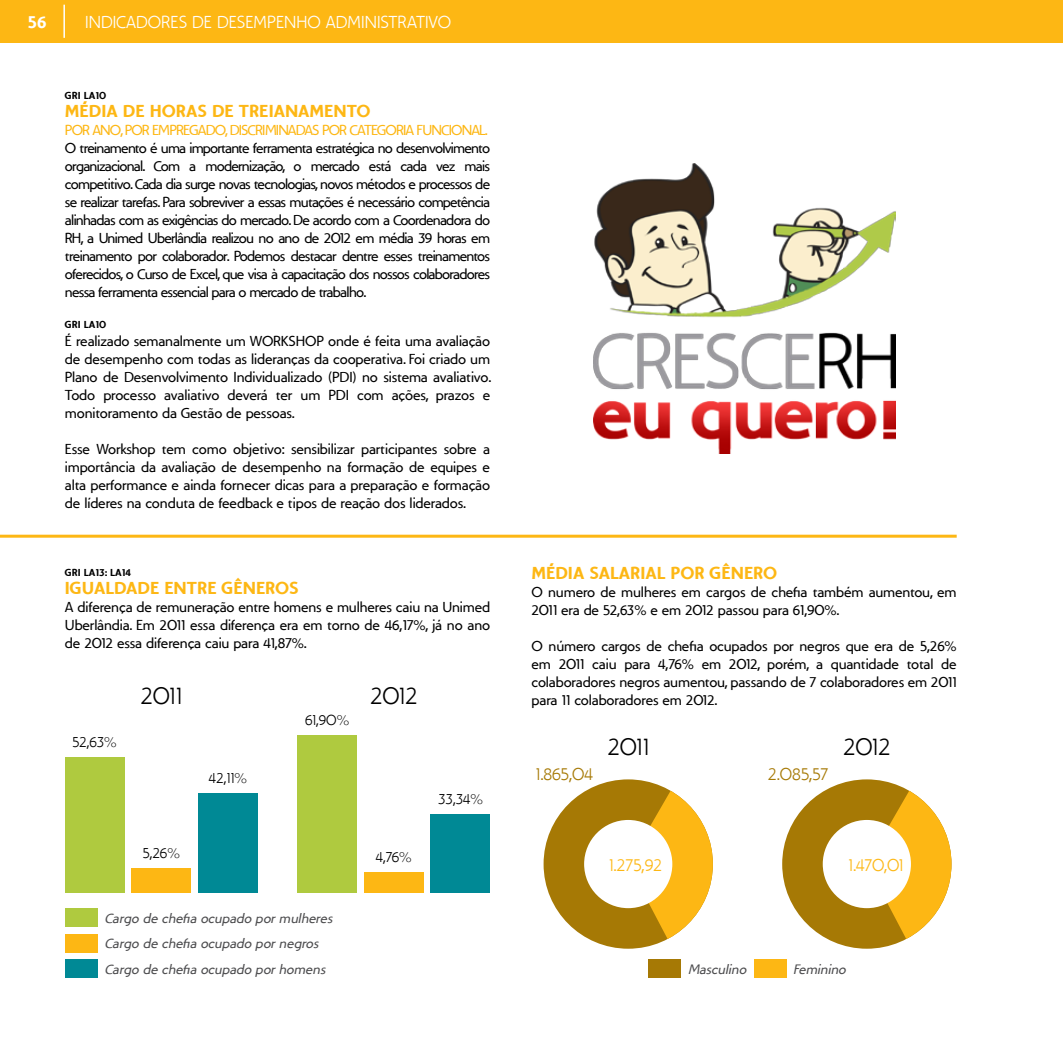
<style>
.page{position:relative;width:1063px;height:1063px;background:#fff}
.page>*{position:absolute;margin:0;border:0;box-sizing:border-box;transform-origin:0 0}
.t1{font:300 24.75px "Unimed";color:#000}
.t2{font:700 18px "Unimed";color:#fdb714}
.t3{font:300 18px "Unimed";color:#fff}
.t4{font:700 18px "Unimed";color:#fff}
.t5{font:300 17.85px "Unimed";color:#a67905}
.t6{font:300 17.85px "Unimed";letter-spacing:-.01em;color:#fdb714}
.t7{font:300 15.15px "Unimed";color:#000}
.t8{font:15px/18px "Unimed";letter-spacing:-.01em;color:#000;text-align:justify}
.t9{font:15px "Unimed";letter-spacing:-.06em;color:#fdb714}
.t10{font:italic 14.25px/25.7px "Unimed";color:#4d4d4f}
.t11{font:700 10.5px "Unimed";color:#000}
</style>
<div class="page">
<div style="left:0;top:0;width:1063px;height:43px;background:#fdb714"></div>
<hr style="left:63px;top:5px;width:2px;height:33px;background:#fff">
<div style="left:544px;top:779px;width:169px;height:170px;background:#a67905;border-radius:50%"></div>
<svg style="left:628px;top:779px;width:85px;height:170px"></svg>
<div style="left:584px;top:820px;width:88px;height:88px;background:#fff;border-radius:50%"></div>
<div style="left:782px;top:779px;width:170px;height:170px;background:#a67905;border-radius:50%"></div>
<svg style="left:867px;top:779px;width:85px;height:170px"></svg>
<div style="left:823px;top:820px;width:88px;height:88px;background:#fff;border-radius:50%"></div>
<div style="left:649px;top:960px;width:32px;height:18px;background:#a67905"></div>
<div style="left:754px;top:960px;width:32px;height:18px;background:#fdb714"></div>
<div style="left:65px;top:908px;width:32px;height:19px;background:#afca3f"></div>
<div style="left:65px;top:934px;width:32px;height:18px;background:#fdb714"></div>
<div style="left:65px;top:960px;width:32px;height:18px;background:#008995"></div>
<div style="left:65px;top:757px;width:59px;height:136px;background:#afca3f"></div>
<div style="left:297px;top:735px;width:60px;height:158px;background:#afca3f"></div>
<div style="left:132px;top:868px;width:59px;height:25px;background:#fdb714"></div>
<div style="left:364px;top:872px;width:59px;height:21px;background:#fdb714"></div>
<div style="left:198px;top:793px;width:60px;height:100px;background:#008995"></div>
<div style="left:431px;top:814px;width:59px;height:79px;background:#008995"></div>
<img style="left:593px;top:163px;width:302px;height:290px">
<hr style="left:0;top:535px;width:957px;height:3px;background:#fdb714">
<p class="t4" style="left:28px;top:12px;width:20px">56</p>
<p class="t3" style="left:85px;top:13px;width:27px">INDICADORES</p>
<p class="t3" style="left:192px;top:13px;width:36px">DE DESEMPE</p>
<p class="t3" style="left:284px;top:13px;width:52px">NHO ADMI</p>
<p class="t3" style="left:365px;top:13px;width:22px">NISTRATIVO</p>
<p class="t11" style="left:65px;top:89px;width:43px">GRI LA10</p>
<p class="t2" style="left:65px;top:100px;width:307px">MÉDIA DE HORAS DE TREIANAMENTO</p>
<p class="t9" style="left:65px;top:122px;width:424px">POR ANO, POR EMPREGADO, DISCRIMINADAS POR CATEGORIA FUNCIONAL.</p>
<p class="t8" style="left:65px;top:139px;width:427px">O treinamento é uma importante ferramenta estratégica no desenvolvimento organizacional. Com a modernização, o mercado está cada vez mais competitivo. Cada dia surge novas tecnologias, novos métodos e processos de se realizar tarefas. Para sobreviver a essas mutações é necessário competência alinhadas com as exigências do mercado. De acordo com a Coordenadora do RH, a Unimed Uberlândia realizou no ano de 2012 em média 39 horas em treinamento por colaborador. Podemos destacar dentre esses treinamentos oferecidos, o Curso de Excel, que visa à capacitação dos nossos colaboradores nessa ferramenta essencial para o mercado de trabalho.</p>
<p class="t11" style="left:65px;top:318px;width:43px">GRI LA10</p>
<p class="t8" style="left:65px;top:332px;width:428px">É realizado semanalmente um WORKSHOP onde é feita uma avaliação de desempenho com todas as lideranças da cooperativa. Foi criado um Plano de Desenvolvimento Individualizado (PDI) no sistema avaliativo.<br>Todo processo avaliativo deverá ter um PDI com ações, prazos e monitoramento da Gestão de pessoas.</p>
<p class="t8" style="left:65px;top:440px;width:427px">Esse Workshop tem como objetivo: sensibilizar participantes sobre a importância da avaliação de desempenho na formação de equipes e alta performance e ainda fornecer dicas para a preparação e formação de líderes na conduta de feedback e tipos de reação dos liderados.</p>
<p class="t11" style="left:65px;top:567px;width:68px">GRI LA13: LA14</p>
<p class="t2" style="left:65px;top:578px;width:235px">IGUALDADE ENTRE GÊNEROS</p>
<p class="t8" style="left:65px;top:599px;width:427px">A diferença de remuneração entre homens e mulheres caiu na Unimed Uberlândia. Em 2011 essa diferença era em torno de 46,17%, já no ano de 2012 essa diferença caiu para 41,87%.</p>
<h1 class="t1" style="left:141px;top:683px;width:43px">2011</h1>
<h1 class="t1" style="left:370px;top:683px;width:49px">2012</h1>
<p class="t7" style="left:73px;top:734px;width:46px">52,63%</p>
<p class="t7" style="left:209px;top:770px;width:39px">42,11%</p>
<p class="t7" style="left:305px;top:712px;width:46px">61,90%</p>
<p class="t7" style="left:143px;top:845px;width:39px">5,26%</p>
<p class="t7" style="left:376px;top:849px;width:37px">4,76%</p>
<p class="t10" style="left:104px;top:906px;width:229px">Cargo de chefia ocupado por mulheres<br>Cargo de chefia ocupado por negros<br>Cargo de chefia ocupado por homens</p>
<p class="t7" style="left:438px;top:791px;width:46px">33,34%</p>
<p class="t2" style="left:531px;top:562px;width:247px">MÉDIA SALARIAL POR GÊNERO</p>
<p class="t8" style="left:531px;top:583px;width:427px">O numero de mulheres em cargos de chefia também aumentou, em<br>2011 era de 52,63% e em 2012 passou para 61,90%.</p>
<p class="t8" style="left:531px;top:637px;width:427px">O número cargos de chefia ocupados por negros que era de 5,26% em 2011 caiu para 4,76% em 2012, porém, a quantidade total de colaboradores negros aumentou, passando de 7 colaboradores em 2011 para 11 colaboradores em 2012.</p>
<h1 class="t1" style="left:607px;top:734px;width:43px">2011</h1>
<h1 class="t1" style="left:843px;top:734px;width:49px">2012</h1>
<p class="t5" style="left:536px;top:765px;width:59px">1.865,04</p>
<p class="t5" style="left:768px;top:765px;width:62px">2.085,57</p>
<p class="t6" style="left:609px;top:856px;width:55px">1.275,92</p>
<p class="t6" style="left:848px;top:856px;width:57px">1.470,01</p>
<p class="t10" style="left:688px;top:957px;width:60px">Masculino</p>
<p class="t10" style="left:793px;top:957px;width:54px">Feminino</p>
</div>
